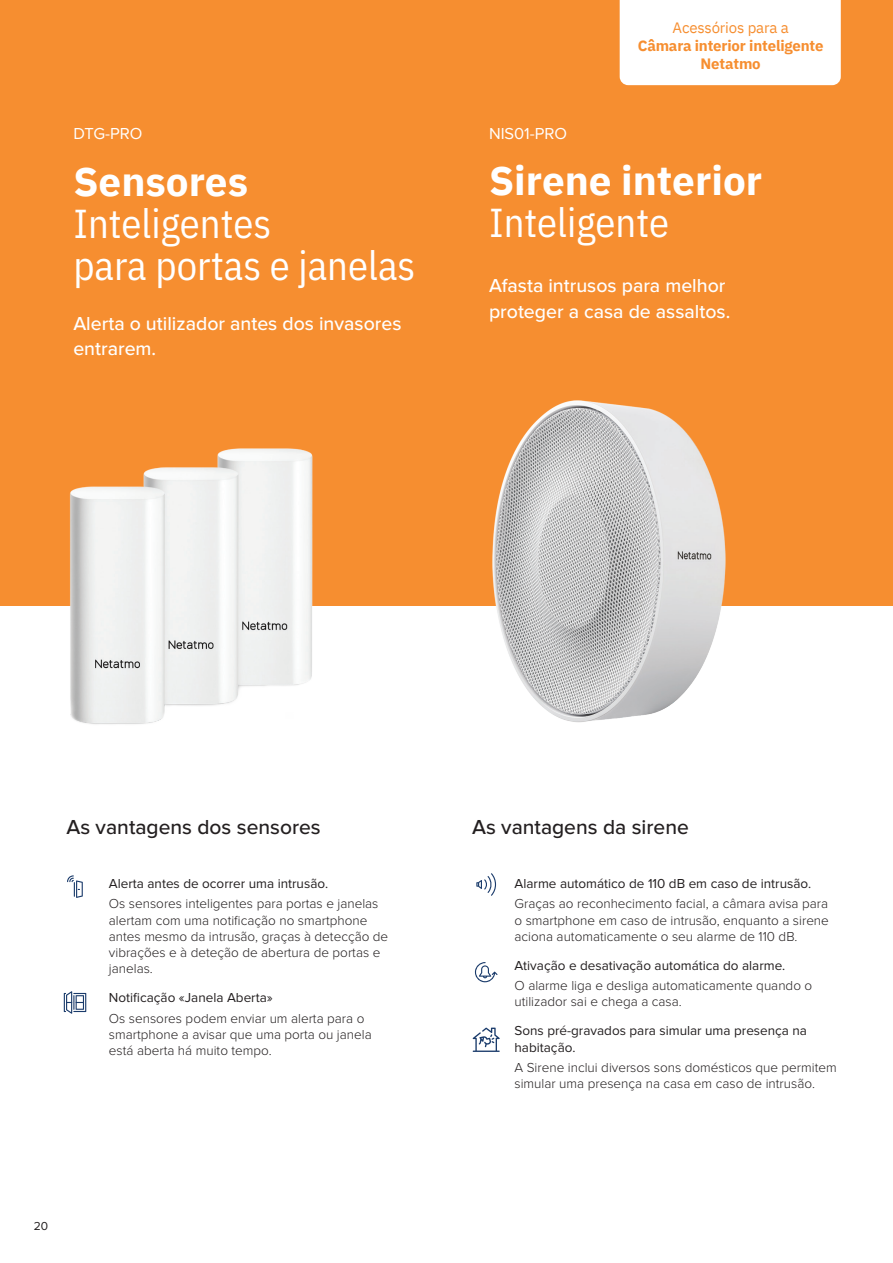
<style>
.page{position:relative;width:893px;height:1263px;background:#fff}
.page>*{position:absolute;margin:0;border:0;box-sizing:border-box;transform-origin:0 0}
.t1{font:700 40.5px/42px "IBM Plex Sans";color:#fff}
.t2{font:40.5px/42px "IBM Plex Sans Cond";color:#fff}
.t3{font:500 21px "Proxima Nova";color:#231f20}
.t4{font:500 19.5px/25.5px "Proxima Nova";color:#fff}
.t5{font:16.5px "Proxima Nova";color:#fff}
.t6{font:700 15px/18px "IBM Plex Sans";letter-spacing:-.01em;color:#f68e30;text-align:center}
.t7{font:300 13.5px/16.2px "Proxima Nova";color:#231f20}
.t8{font:13.5px/16.2px "Proxima Nova";color:#231f20}
.t9{font:12px "Proxima Nova";color:#231f20}
.s1{font-weight:400}
.s2{font-family:"IBM Plex Sans Cond";font-weight:400}
</style>
<div class="page">
<div style="left:0;top:0;width:893px;height:605px;background:#f68e30"></div>
<div style="left:620px;top:0;width:221px;height:85px;background:#fff"></div>
<img style="left:51px;top:448px;width:290px;height:276px">
<img style="left:473px;top:400px;width:292px;height:323px">
<svg style="left:67px;top:875px;width:16px;height:23px"></svg>
<svg style="left:64px;top:991px;width:22px;height:23px"></svg>
<svg style="left:476px;top:873px;width:20px;height:23px"></svg>
<svg style="left:474px;top:962px;width:24px;height:21px"></svg>
<svg style="left:473px;top:1027px;width:27px;height:25px"></svg>
<p class="t5" style="left:73px;top:124px;width:71px">DTG-PRO</p>
<p class="t1" style="left:73px;top:157px;width:176px">Sensores</p>
<p class="t2" style="left:73px;top:199px;width:344px">Inteligentes<br>para portas e janelas</p>
<p class="t4" style="left:73px;top:311px;width:330px">Alerta o utilizador antes dos invasores entrarem.</p>
<p class="t6" style="left:638px;top:17px;width:187px"><span class="s1">Acessórios para a<br></span>Câmara interior inteligente<br>Netatmo</p>
<p class="t5" style="left:489px;top:124px;width:80px">NIS01-PRO</p>
<p class="t1" style="left:489px;top:156px;width:275px">Sirene interior<br><span class="s2">Inteligente</span></p>
<p class="t4" style="left:489px;top:274px;width:243px">Afasta intrusos para melhor proteger a casa de assaltos.</p>
<p class="t3" style="left:66px;top:814px;width:256px">As vantagens dos sensores</p>
<p class="t8" style="left:109px;top:876px;width:221px">Alerta antes de ocorrer uma intrusão.</p>
<p class="t7" style="left:109px;top:896px;width:281px">Os sensores inteligentes para portas e janelas alertam com uma notificação no smartphone antes mesmo da intrusão, graças à detecção de vibrações e à deteção de abertura de portas e janelas.</p>
<p class="t8" style="left:109px;top:990px;width:165px">Notificação «Janela Aberta»</p>
<p class="t7" style="left:109px;top:1010px;width:264px">Os sensores podem enviar um alerta para o smartphone a avisar que uma porta ou janela está aberta há muito tempo.</p>
<p class="t9" style="left:34px;top:1219px;width:16px">20</p>
<p class="t3" style="left:472px;top:814px;width:218px">As vantagens da sirene</p>
<p class="t8" style="left:514px;top:876px;width:298px">Alarme automático de 110 dB em caso de intrusão.</p>
<p class="t7" style="left:514px;top:896px;width:316px;text-align:justify">Graças ao reconhecimento facial, a câmara avisa para o smartphone em caso de intrusão, enquanto a sirene aciona automaticamente o seu alarme de 110 dB.</p>
<p class="t8" style="left:514px;top:958px;width:272px">Ativação e desativação automática do alarme.</p>
<p class="t7" style="left:514px;top:978px;width:299px">O alarme liga e desliga automaticamente quando o utilizador sai e chega a casa.</p>
<p class="t8" style="left:514px;top:1023px;width:294px">Sons pré-gravados para simular uma presença na habitação.</p>
<p class="t7" style="left:514px;top:1060px;width:324px">A Sirene inclui diversos sons domésticos que permitem simular uma presença na casa em caso de intrusão.</p>
</div>
